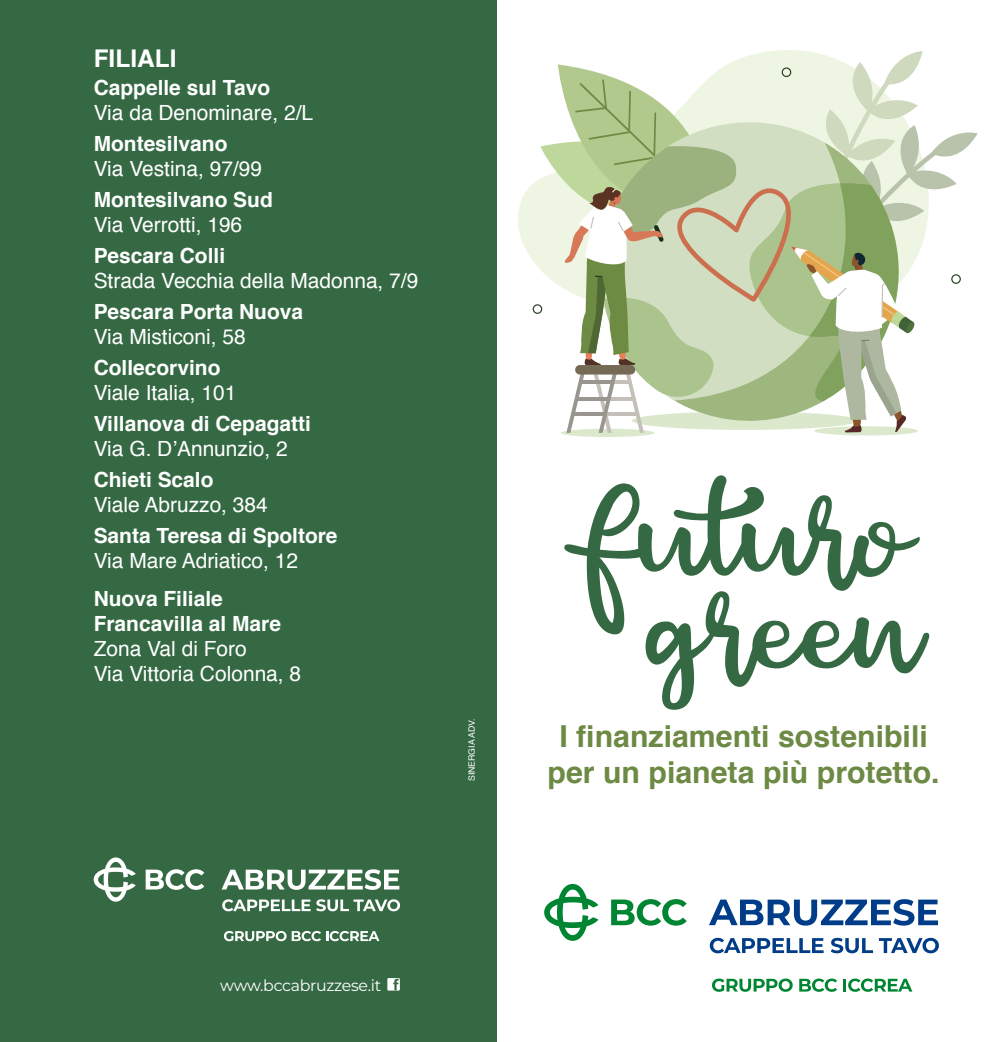
<style>
.page{position:relative;width:993px;height:1042px;background:#fff}
.page>*{position:absolute;margin:0;border:0;box-sizing:border-box;transform-origin:0 0}
.t1{font:123.9px/96.1px "Greenafocado";color:#356943;text-align:right}
.t2{font:700 30.28px/36.2px "Helvetica";color:#6d8a44;text-align:center}
.t3{font:700 24.5px "Helvetica";color:#fff}
.t4{font:21px/25px "Helvetica";color:#fff}
.t5{font:700 21px/25px "Helvetica";color:#fff}
.t6{font:15.75px "Montserrat Thin 400";letter-spacing:-.02em;color:#fff}
.t7{font:8.75px "Helvetica";color:#fff}
</style>
<div class="page">
<svg style="left:544px;top:884px;width:142px;height:57px"></svg>
<svg style="left:712px;top:978px;width:80px;height:14px"></svg>
<svg style="left:799px;top:978px;width:37px;height:14px"></svg>
<svg style="left:843px;top:978px;width:69px;height:14px"></svg>
<svg style="left:709px;top:899px;width:228px;height:26px"></svg>
<svg style="left:709px;top:938px;width:114px;height:15px"></svg>
<svg style="left:831px;top:938px;width:41px;height:15px"></svg>
<svg style="left:878px;top:938px;width:60px;height:15px"></svg>
<div style="left:0;top:0;width:496px;height:1042px;background:#356943"></div>
<svg style="left:94px;top:857px;width:110px;height:44px"></svg>
<svg style="left:224px;top:931px;width:155px;height:10px"></svg>
<svg style="left:221px;top:869px;width:178px;height:21px"></svg>
<svg style="left:222px;top:899px;width:88px;height:12px"></svg>
<svg style="left:316px;top:899px;width:84px;height:12px"></svg>
<svg style="left:387px;top:978px;width:13px;height:12px"></svg>
<svg style="left:518px;top:50px;width:284px;height:264px"></svg>
<div style="left:814px;top:426px;width:103px;height:9px;background:#dbe8cb;border-radius:50%"></div>
<div style="left:560px;top:429px;width:94px;height:8px;background:#dbe8cb;border-radius:50%"></div>
<div style="left:532px;top:304px;width:10px;height:10px;border:1px solid #223e1d;border-radius:50%"></div>
<svg style="left:540px;top:51px;width:437px;height:382px"></svg>
<p class="t3" style="left:94px;top:38px;width:84px">FILIALI</p>
<p class="t5" style="left:94px;top:76px;width:178px">Cappelle sul Tavo</p>
<p class="t4" style="left:94px;top:101px;width:221px">Via da Denominare, 2/L</p>
<p class="t5" style="left:94px;top:132px;width:135px">Montesilvano</p>
<p class="t4" style="left:94px;top:157px;width:170px">Via Vestina, 97/99</p>
<p class="t5" style="left:94px;top:188px;width:180px">Montesilvano Sud</p>
<p class="t4" style="left:94px;top:213px;width:150px">Via Verrotti, 196</p>
<p class="t5" style="left:94px;top:244px;width:133px">Pescara Colli</p>
<p class="t4" style="left:94px;top:269px;width:326px">Strada Vecchia della Madonna, 7/9</p>
<p class="t5" style="left:94px;top:300px;width:211px">Pescara Porta Nuova</p>
<p class="t4" style="left:94px;top:325px;width:153px">Via Misticoni, 58</p>
<p class="t5" style="left:94px;top:356px;width:128px">Collecorvino</p>
<p class="t4" style="left:94px;top:381px;width:144px">Viale Italia, 101</p>
<p class="t5" style="left:94px;top:411px;width:219px">Villanova di Cepagatti</p>
<p class="t4" style="left:94px;top:437px;width:195px">Via G. D’Annunzio, 2</p>
<p class="t5" style="left:94px;top:467px;width:121px">Chieti Scalo</p>
<p class="t4" style="left:94px;top:493px;width:176px">Viale Abruzzo, 384</p>
<p class="t5" style="left:94px;top:523px;width:245px">Santa Teresa di Spoltore</p>
<p class="t4" style="left:94px;top:549px;width:206px">Via Mare Adriatico, 12</p>
<p class="t5" style="left:94px;top:586px;width:189px">Nuova Filiale<br>Francavilla al Mare</p>
<p class="t4" style="left:94px;top:637px;width:209px">Zona Val di Foro<br>Via Vittoria Colonna, 8</p>
<p class="t7" style="left:465px;top:781px;width:64px;rotate:-90deg">SINERGIA ADV.</p>
<h1 class="t1" style="left:564px;top:481px;width:358px">Futuro green</h1>
<h2 class="t2" style="left:547px;top:719px;width:393px">I finanziamenti sostenibili per un pianeta più protetto.</h2>
<p class="t6" style="left:220px;top:974px;width:162px">www.bccabruzzese.it</p>
</div>
